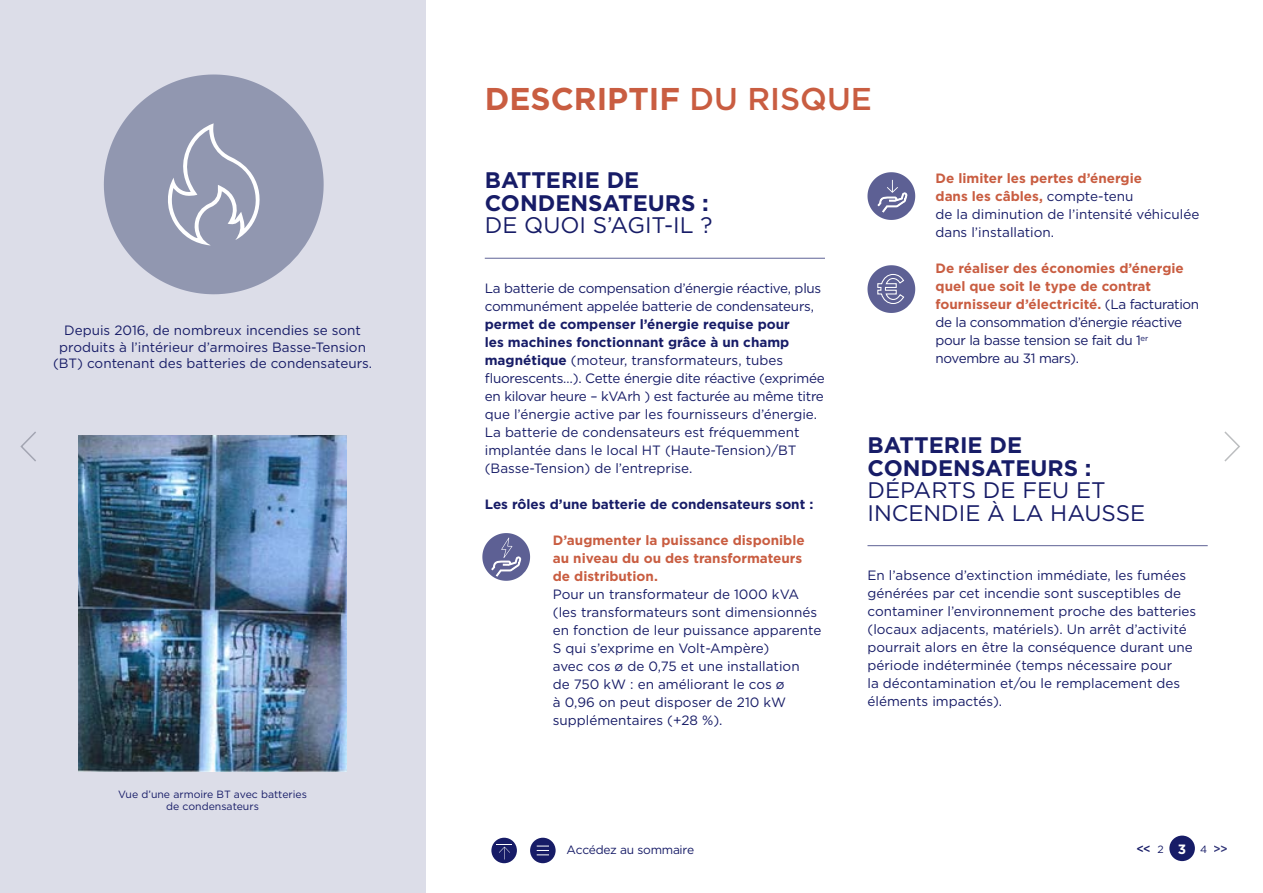
<style>
.page{position:relative;width:1263px;height:893px;background:#fff}
.page>*{position:absolute;margin:0;border:0;box-sizing:border-box;transform-origin:0 0}
.t1{font:700 31.5px "Gotham";color:#c95d41}
.t2{font:700 22.5px/22.5px "Gotham";color:#171c67}
.t3{font:22.5px/22.5px "Gotham";color:#171c67}
.t4{font:13.5px/18px "Gotham";color:#171c67}
.t5{font:13.5px/18px "Gotham";letter-spacing:-.025em;color:#171c67}
.t6{font:13.5px/18px "Gotham";letter-spacing:-.02em;color:#171c67}
.t7{font:700 13.5px/18px "Gotham";color:#c95d41}
.t8{font:700 13.5px "Gotham";color:#171c67}
.t9{font:700 13.5px "Gotham";color:#fff}
.t10{font:12px "Gotham";letter-spacing:-.025em;color:#171c67}
.t11{font:500 12px "Gotham";color:#171c67}
.t12{font:10.5px/12px "Gotham";color:#171c67;text-align:center}
.s1{font-weight:500}
.s2{font-weight:700}
.s3{font-weight:700;color:#c95d41}
</style>
<div class="page">
<div style="left:1169px;top:836px;width:26px;height:25px;background:#171c67;border-radius:50%"></div>
<div style="left:530px;top:838px;width:26px;height:25px;background:#171c67;border-radius:50%"></div>
<div style="left:491px;top:838px;width:26px;height:25px;background:#171c67;border-radius:50%"></div>
<svg style="left:537px;top:846px;width:12px;height:9px"></svg>
<svg style="left:497px;top:844px;width:15px;height:15px"></svg>
<svg style="left:1224px;top:431px;width:16px;height:31px"></svg>
<div style="left:0;top:0;width:425px;height:893px;background:#dcdde8"></div>
<hr style="left:485px;top:258px;width:340px;height:1px;background:#171c67">
<img style="left:79px;top:436px;width:268px;height:335px">
<svg style="left:482px;top:533px;width:48px;height:48px"></svg>
<hr style="left:867px;top:545px;width:341px;height:1px;background:#171c67">
<svg style="left:867px;top:172px;width:48px;height:48px"></svg>
<svg style="left:867px;top:265px;width:48px;height:48px"></svg>
<svg style="left:104px;top:74px;width:220px;height:220px;fill:#9197b0"></svg>
<svg style="left:165px;top:123px;width:101px;height:122px;background:#a0a5bb"></svg>
<p class="t4" style="left:53px;top:322px;width:321px;line-height:16.2px;text-align:center">Depuis 2016, de nombreux incendies se sont produits à l’intérieur d’armoires Basse-Tension (BT) contenant des batteries de condensateurs.</p>
<p class="t12" style="left:118px;top:788px;width:190px">Vue d’une armoire BT avec batteries de condensateurs</p>
<h1 class="t1" style="left:485px;top:78px;width:389px">DESCRIPTIF <span class="s1">DU RISQUE</span></h1>
<h2 class="t2" style="left:485px;top:169px;width:226px">BATTERIE DE<br>CONDENSATEURS :</h2>
<h2 class="t3" style="left:485px;top:213px;width:229px">DE QUOI S’AGIT-IL ?</h2>
<p class="t6" style="left:485px;top:279px;width:338px">La batterie de compensation d’énergie réactive, plus communément appelée batterie de condensateurs,</p>
<p class="t4" style="left:485px;top:315px;width:341px"><span class="s2">permet de compenser l’énergie requise pour<br>les machines fonctionnant grâce à un champ magnétique</span> (moteur, transformateurs, tubes fluorescents…). Cette énergie dite réactive (exprimée en kilovar heure – kVArh ) est facturée au même titre que l’énergie active par les fournisseurs d’énergie.<br>La batterie de condensateurs est fréquemment implantée dans le local HT (Haute-Tension)/BT (Basse-Tension) de l’entreprise.</p>
<p class="t8" style="left:485px;top:495px;width:330px">Les rôles d’une batterie de condensateurs sont :</p>
<p class="t7" style="left:553px;top:531px;width:253px">D’augmenter la puissance disponible au niveau du ou des transformateurs de distribution.</p>
<p class="t4" style="left:553px;top:585px;width:270px">Pour un transformateur de 1000 kVA (les transformateurs sont dimensionnés en fonction de leur puissance apparente S qui s’exprime en Volt-Ampère)<br>avec cos ø de 0,75 et une installation<br>de 750 kW : en améliorant le cos ø<br>à 0,96 on peut disposer de 210 kW supplémentaires (+28 %).</p>
<p class="t4" style="left:935px;top:169px;width:265px"><span class="s3">De limiter les pertes d’énergie<br>dans les câbles,</span> compte-tenu<br>de la diminution de l’intensité véhiculée dans l’installation.</p>
<p class="t5" style="left:935px;top:259px;width:265px"><span class="s3">De réaliser des économies d’énergie quel que soit le type de contrat fournisseur d’électricité.</span> (La facturation de la consommation d’énergie réactive pour la basse tension se fait du 1<sup>er </sup>novembre au 31 mars).</p>
<h2 class="t2" style="left:867px;top:434px;width:226px">BATTERIE DE<br>CONDENSATEURS :</h2>
<h2 class="t3" style="left:867px;top:478px;width:279px">DÉPARTS DE FEU ET<br>INCENDIE À LA HAUSSE</h2>
<p class="t4" style="left:867px;top:566px;width:330px">En l’absence d’extinction immédiate, les fumées générées par cet incendie sont susceptibles de contaminer l’environnement proche des batteries (locaux adjacents, matériels). Un arrêt d’activité pourrait alors en être la conséquence durant une période indéterminée (temps nécessaire pour<br>la décontamination et/ou le remplacement des éléments impactés).</p>
<p class="t10" style="left:567px;top:842px;width:129px">Accédez au sommaire</p>
<p class="t11" style="left:1136px;top:841px;width:16px">&lt;&lt;</p>
<p class="t9" style="left:1178px;top:840px;width:10px">3</p>
<p class="t11" style="left:1214px;top:841px;width:16px">&gt;&gt;</p>
<p class="t12" style="left:1157px;top:843px;width:8px">2</p>
<p class="t12" style="left:1200px;top:843px;width:9px">4</p>
</div>
